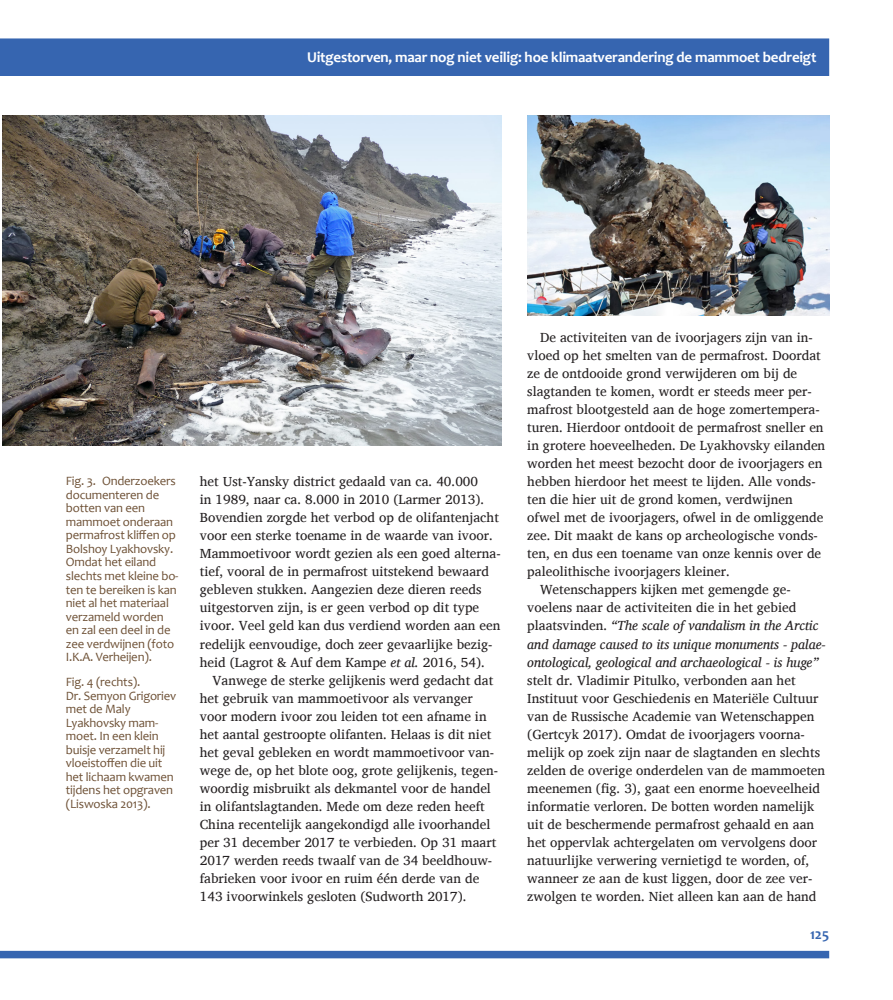
<style>
.page{position:relative;width:893px;height:1000px;background:#fff}
.page>*{position:absolute;margin:0;border:0;box-sizing:border-box;transform-origin:0 0}
.t1{font:700 15px "Candara";letter-spacing:-.015em;color:#fff}
.t2{font:700 15px "Candara";color:#3665b0}
.Plat{font:13.5px/18px "Charis SIL";color:#231f20}
.Afbeeldingstekst{font:12.75px/13.5px "Candara";letter-spacing:-.015em;color:#6e5136}
.s1{font-style:italic}
</style>
<div class="page">
<div style="left:0;top:38px;width:829px;height:38px;background:#3665b0"></div>
<div style="left:0;top:950px;width:829px;height:8px;background:#3665b0"></div>
<img style="left:2px;top:116px;width:500px;height:329px">
<img style="left:527px;top:116px;width:302px;height:199px">
<p class="t1" style="left:307px;top:48px;width:511px">Uitgestorven, maar nog niet veilig: hoe klimaatverandering de mammoet bedreigt</p>
<p class="Afbeeldingstekst" style="left:66px;top:474px;width:114px">Fig. 3. Onderzoekers documenteren de botten van een mammoet onderaan permafrost kliffen op<br>Bolshoy Lyakhovsky.<br>Omdat het eiland slechts met kleine bo&shy;ten te bereiken is kan niet al het materiaal verzameld worden en zal een deel in de zee verdwijnen (foto<br>I.K.A. Verheijen).</p>
<p class="Afbeeldingstekst" style="left:66px;top:675px;width:112px">Fig. 4 (rechts).<br>Dr. Semyon Grigoriev met de Maly<br>Lyakhovsky mam&shy;moet. In een klein buisje verzamelt hij vloeistoffen die uit het lichaam kwamen tijdens het opgraven (Liswoska 2013).</p>
<p class="Plat" style="left:200px;top:472px;width:302px">het Ust-Yansky district gedaald van ca. 40.000<br>in 1989, naar ca. 8.000 in 2010 (Larmer 2013).<br>Bovendien zorgde het verbod op de olifantenjacht voor een sterke toename in de waarde van ivoor.<br>Mammoetivoor wordt gezien als een goed alterna&shy;tief, vooral de in permafrost uitstekend bewaard gebleven stukken. Aangezien deze dieren reeds uitgestorven zijn, is er geen verbod op dit type ivoor. Veel geld kan dus verdiend worden aan een redelijk eenvoudige, doch zeer gevaarlijke bezig&shy;heid (Lagrot &amp; Auf dem Kampe <span class="s1">et al.</span> 2016, 54).</p>
<p class="Plat" style="left:200px;top:670px;width:300px;text-indent:13px">Vanwege de sterke gelijkenis werd gedacht dat het gebruik van mammoetivoor als vervanger voor modern ivoor zou leiden tot een afname in het aantal gestroopte olifanten. Helaas is dit niet het geval gebleken en wordt mammoetivoor van&shy;wege de, op het blote oog, grote gelijkenis, tegen&shy;woordig misbruikt als dekmantel voor de handel in olifantslagtanden. Mede om deze reden heeft China recentelijk aangekondigd alle ivoorhandel per 31 december 2017 te verbieden. Op 31 maart 2017 werden reeds twaalf van de 34 beeldhouw&shy;fabrieken voor ivoor en ruim één derde van de 143 ivoorwinkels gesloten (Sudworth 2017).</p>
<p class="Plat" style="left:527px;top:328px;width:299px;text-indent:13px">De activiteiten van de ivoorjagers zijn van in&shy;vloed op het smelten van de permafrost. Doordat ze de ontdooide grond verwijderen om bij de slagtanden te komen, wordt er steeds meer per&shy;mafrost blootgesteld aan de hoge zomertempera&shy;turen. Hierdoor ontdooit de permafrost sneller en in grotere hoeveelheden. De Lyakhovsky eilanden worden het meest bezocht door de ivoorjagers en hebben hierdoor het meest te lijden. Alle vonds&shy;ten die hier uit de grond komen, verdwijnen ofwel met de ivoorjagers, ofwel in de omliggende zee. Dit maakt de kans op archeologische vonds&shy;ten, en dus een toename van onze kennis over de paleolithische ivoorjagers kleiner.</p>
<p class="Plat" style="left:527px;top:580px;width:300px;text-indent:13px">Wetenschappers kijken met gemengde ge&shy;voelens naar de activiteiten die in het gebied plaatsvinden. <span class="s1">“The scale of vandalism in the Arctic and damage caused to its unique monuments - palae&shy;ontological, geological and archaeological - is huge” </span>stelt dr. Vladimir Pitulko, verbonden aan het Instituut voor Geschiedenis en Materiële Cultuur van de Russische Academie van Wetenschappen (Gertcyk 2017). Omdat de ivoorjagers voorna&shy;melijk op zoek zijn naar de slagtanden en slechts zelden de overige onderdelen van de mammoeten meenemen (fig. 3), gaat een enorme hoeveelheid informatie verloren. De botten worden namelijk uit de beschermende permafrost gehaald en aan het oppervlak achtergelaten om vervolgens door natuurlijke verwering vernietigd te worden, of, wanneer ze aan de kust liggen, door de zee ver&shy;zwolgen te worden. Niet alleen kan aan de hand</p>
<p class="t2" style="left:810px;top:924px;width:21px">125</p>
</div>
